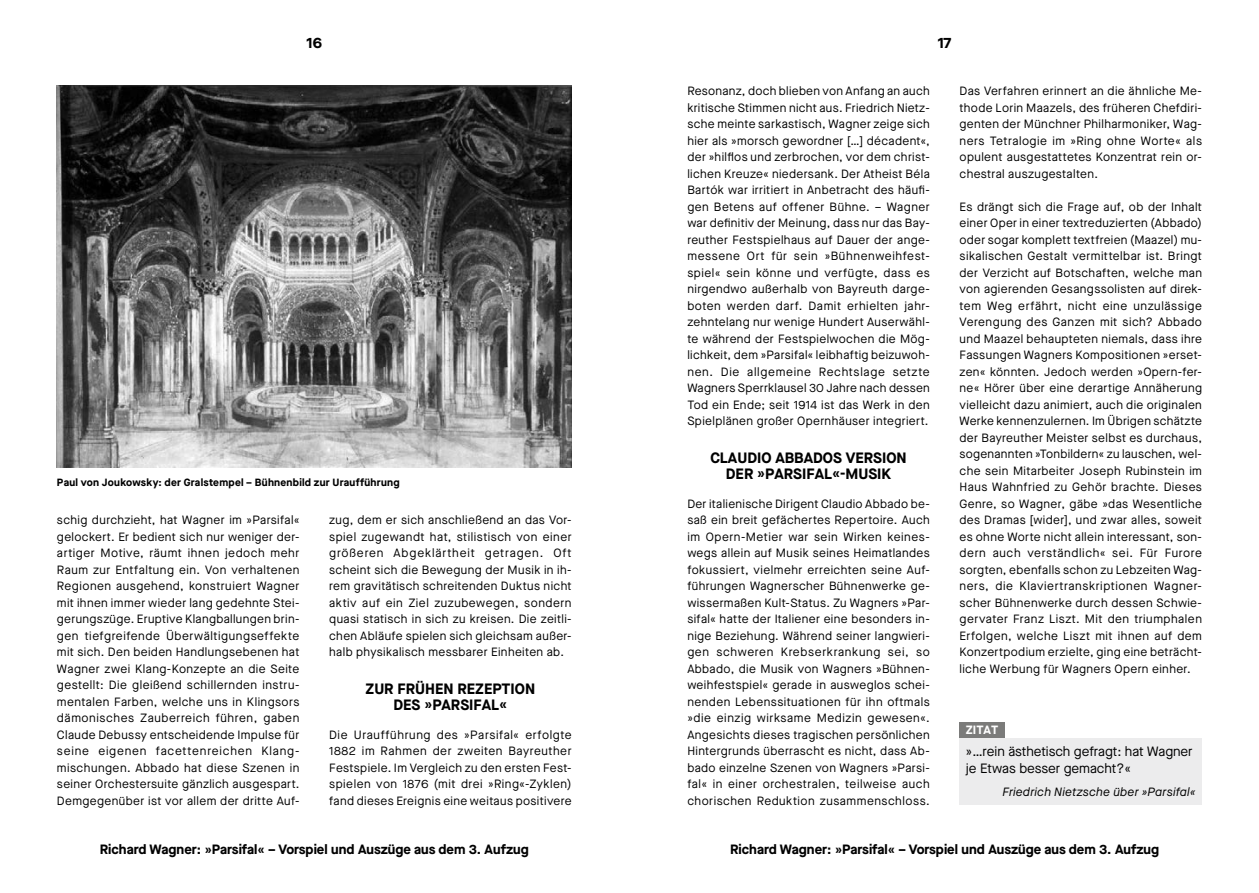
<style>
.page{position:relative;width:1259px;height:893px;background:#fff}
.page>*{position:absolute;margin:0;border:0;box-sizing:border-box;transform-origin:0 0}
.t1{font:700 15px/16.5px "Maison Neue";color:#000;text-align:center}
.t2{font:700 13.5px "Maison Neue";color:#000}
.t3{font:13.5px/16.5px "Maison Neue";letter-spacing:-.005em;color:#000}
.t4{font:12px/16.5px "Maison Neue";letter-spacing:.03em;color:#000;text-align:justify}
.t5{font:italic 12px "Maison Neue";letter-spacing:.015em;color:#000}
.t6{font:700 12px "Maison Neue";color:#fff}
.t7{font:700 10.5px "Maison Neue";letter-spacing:.025em;color:#000}
</style>
<div class="page">
<div style="left:959px;top:738px;width:243px;height:67px;background:#ececed"></div>
<div style="left:959px;top:722px;width:46px;height:16px;background:#7b7b7a"></div>
<img style="left:57px;top:85px;width:514px;height:383px">
<p class="t1" style="left:306px;top:34px;width:17px">16</p>
<p class="t1" style="left:937px;top:34px;width:15px">17</p>
<p class="t7" style="left:57px;top:474px;width:344px">Paul von Joukowsky: der Gralstempel – Bühnenbild zur Uraufführung</p>
<p class="t4" style="left:57px;top:512px;width:244px">schig durchzieht, hat Wagner im »Parsifal« gelockert. Er bedient sich nur weniger der&shy;artiger Motive, räumt ihnen jedoch mehr Raum zur Entfaltung ein. Von verhaltenen Regionen ausgehend, konstruiert Wagner mit ihnen immer wieder lang gedehnte Stei&shy;gerungszüge. Eruptive Klangballungen brin&shy;gen tiefgreifende Überwältigungseffekte mit sich. Den beiden Handlungsebenen hat Wagner zwei Klang-Konzepte an die Seite gestellt: Die gleißend schillernden instru&shy;mentalen Farben, welche uns in Klingsors dämonisches Zauberreich führen, gaben Claude Debussy entscheidende Impulse für seine eigenen facettenreichen Klang&shy;mischungen. Abbado hat diese Szenen in seiner Orchestersuite gänzlich ausgespart.<br>Demgegenüber ist vor allem der dritte Auf-</p>
<p class="t4" style="left:329px;top:512px;width:244px">zug, dem er sich anschließend an das Vor&shy;spiel zugewandt hat, stilistisch von einer größeren Abgeklärtheit getragen. Oft scheint sich die Bewegung der Musik in ih&shy;rem gravitätisch schreitenden Duktus nicht aktiv auf ein Ziel zuzubewegen, sondern quasi statisch in sich zu kreisen. Die zeitli&shy;chen Abläufe spielen sich gleichsam außer&shy;halb physikalisch messbarer Einheiten ab.</p>
<p class="t1" style="left:365px;top:680px;width:171px">ZUR FRÜHEN REZEPTION<br>DES »PARSIFAL«</p>
<p class="t4" style="left:329px;top:726px;width:244px">Die Uraufführung des »Parsifal« erfolgte 1882 im Rahmen der zweiten Bayreuther Festspiele. Im Vergleich zu den ersten Fest&shy;spielen von 1876 (mit drei »Ring«-Zyklen) fand dieses Ereignis eine weitaus positivere</p>
<p class="t4" style="left:687px;top:83px;width:244px">Resonanz, doch blieben von Anfang an auch kritische Stimmen nicht aus. Friedrich Nietz&shy;sche meinte sarkastisch, Wagner zeige sich hier als »morsch gewordner […] décadent«, der »hilflos und zerbrochen, vor dem christ&shy;lichen Kreuze« niedersank. Der Atheist Béla Bartók war irritiert in Anbetracht des häufi&shy;gen Betens auf offener Bühne. – Wagner war definitiv der Meinung, dass nur das Bay&shy;reuther Festspielhaus auf Dauer der ange&shy;messene Ort für sein »Bühnenweihfest&shy;spiel« sein könne und verfügte, dass es nirgendwo außerhalb von Bayreuth darge&shy;boten werden darf. Damit erhielten jahr&shy;zehntelang nur wenige Hundert Auserwähl&shy;te während der Festspielwochen die Mög&shy;lichkeit, dem »Parsifal« leibhaftig beizuwoh&shy;nen. Die allgemeine Rechtslage setzte Wagners Sperrklausel 30 Jahre nach dessen Tod ein Ende; seit 1914 ist das Werk in den Spielplänen großer Opernhäuser integriert.</p>
<p class="t1" style="left:710px;top:449px;width:198px">CLAUDIO ABBADOS VERSION<br>DER »PARSIFAL«-MUSIK</p>
<p class="t4" style="left:687px;top:495px;width:244px">Der italienische Dirigent Claudio Abbado be&shy;saß ein breit gefächertes Repertoire. Auch im Opern-Metier war sein Wirken keines&shy;wegs allein auf Musik seines Heimatlandes fokussiert, vielmehr erreichten seine Auf&shy;führungen Wagnerscher Bühnenwerke ge&shy;wissermaßen Kult-Status. Zu Wagners »Par&shy;sifal« hatte der Italiener eine besonders in&shy;nige Beziehung. Während seiner langwieri&shy;gen schweren Krebserkrankung sei, so Abbado, die Musik von Wagners »Bühnen&shy;weihfestspiel« gerade in ausweglos schei&shy;nenden Lebenssituationen für ihn oftmals »die einzig wirksame Medizin gewesen«.<br>Angesichts dieses tragischen persönlichen Hintergrunds überrascht es nicht, dass Ab&shy;bado einzelne Szenen von Wagners »Parsi&shy;fal« in einer orchestralen, teilweise auch chorischen Reduktion zusammenschloss.</p>
<p class="t4" style="left:959px;top:83px;width:244px">Das Verfahren erinnert an die ähnliche Me&shy;thode Lorin Maazels, des früheren Chefdiri&shy;genten der Münchner Philharmoniker, Wag&shy;ners Tetralogie im »Ring ohne Worte« als opulent ausgestattetes Konzentrat rein or&shy;chestral auszugestalten.</p>
<p class="t4" style="left:959px;top:198px;width:244px">Es drängt sich die Frage auf, ob der Inhalt einer Oper in einer textreduzierten (Abbado) oder sogar komplett textfreien (Maazel) mu&shy;sikalischen Gestalt vermittelbar ist. Bringt der Verzicht auf Botschaften, welche man von agierenden Gesangssolisten auf direk&shy;tem Weg erfährt, nicht eine unzulässige Verengung des Ganzen mit sich? Abbado und Maazel behaupteten niemals, dass ihre Fassungen Wagners Kompositionen »erset&shy;zen« könnten. Jedoch werden »Opern-fer&shy;ne« Hörer über eine derartige Annäherung vielleicht dazu animiert, auch die originalen Werke kennenzulernen. Im Übrigen schätzte der Bayreuther Meister selbst es durchaus, sogenannten »Tonbildern« zu lauschen, wel&shy;che sein Mitarbeiter Joseph Rubinstein im Haus Wahnfried zu Gehör brachte. Dieses Genre, so Wagner, gäbe »das Wesentliche des Dramas [wider], und zwar alles, soweit es ohne Worte nicht allein interessant, son&shy;dern auch verständlich« sei. Für Furore sorgten, ebenfalls schon zu Lebzeiten Wag&shy;ners, die Klaviertranskriptionen Wagner&shy;scher Bühnenwerke durch dessen Schwie&shy;gervater Franz Liszt. Mit den triumphalen Erfolgen, welche Liszt mit ihnen auf dem Konzertpodium erzielte, ging eine beträcht&shy;liche Werbung für Wagners Opern einher.</p>
<p class="t6" style="left:966px;top:721px;width:34px">ZITAT</p>
<p class="t3" style="left:966px;top:743px;width:228px">»…rein ästhetisch gefragt: hat Wagner je Etwas besser gemacht?«</p>
<p class="t5" style="left:1002px;top:784px;width:195px">Friedrich Nietzsche über »Parsifal«</p>
<p class="t2" style="left:100px;top:840px;width:430px">Richard Wagner: »Parsifal« – Vorspiel und Auszüge aus dem 3. Aufzug</p>
<p class="t2" style="left:730px;top:840px;width:430px">Richard Wagner: »Parsifal« – Vorspiel und Auszüge aus dem 3. Aufzug</p>
</div>
